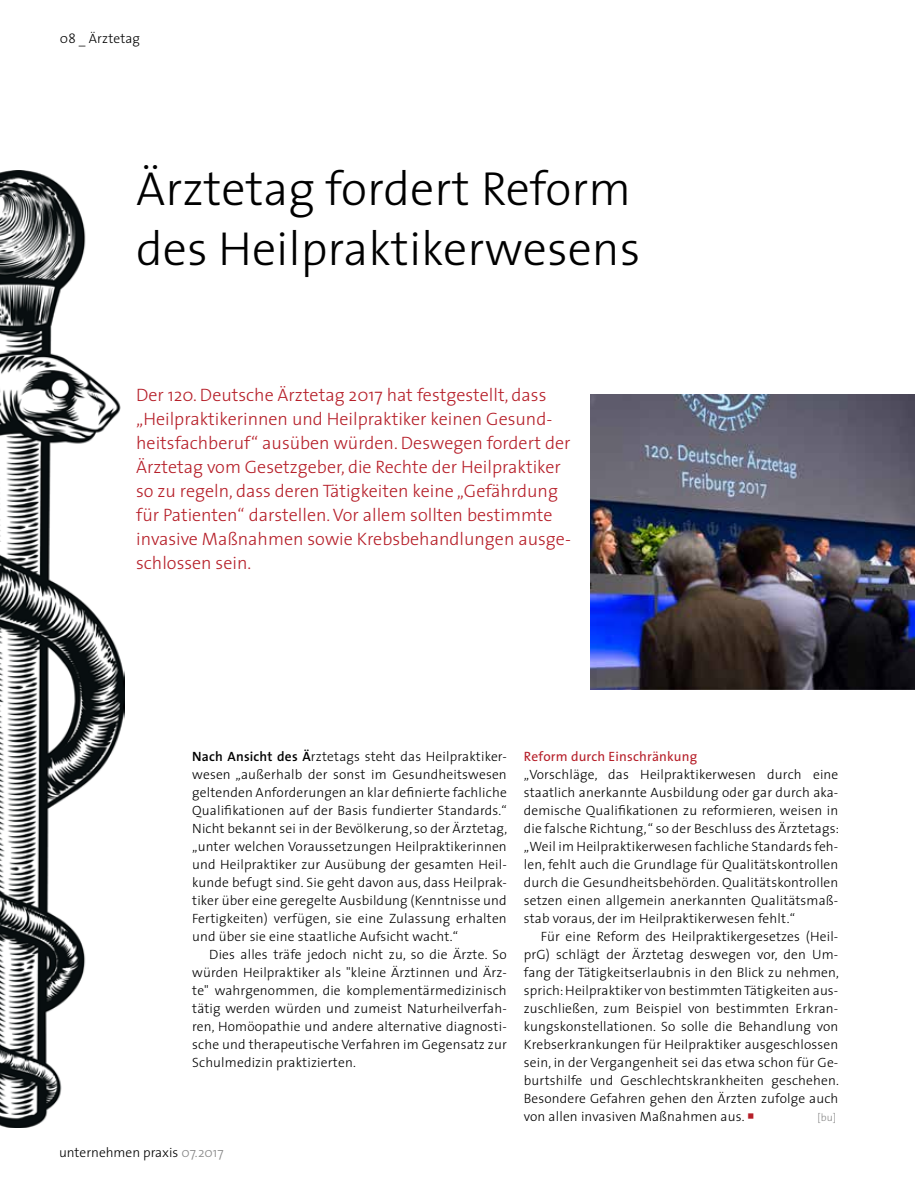
<style>
.page{position:relative;width:915px;height:1191px;background:#fff}
.page>*{position:absolute;margin:0;border:0;box-sizing:border-box;transform-origin:0 0}
.t1{font:300 48px/60px "The Sans";color:#000}
.t2{font:300 18px/24px "The Sans";color:#b61f29}
.t3{font:300 13.5px/18px "The Sans";letter-spacing:.01em;color:#000;text-align:justify}
.t4{font:13.5px "The Sans";letter-spacing:.01em;color:#b61f29}
.t5{font:300 10.5px "The Sans";color:#878787}
.s1{font-weight:600}
.s2{color:#878787}
.s3{color:#b61f29}
</style>
<div class="page">
<img style="left:0;top:170px;width:125px;height:957px">
<img style="left:590px;top:394px;width:324px;height:295px">
<p class="t3" style="left:60px;top:29px;width:82px">08 _ Ärztetag</p>
<h1 class="t1" style="left:136px;top:158px;width:505px">Ärztetag fordert Reform des Heilpraktikerwesens</h1>
<p class="t2" style="left:136px;top:382px;width:436px">Der 120. Deutsche Ärztetag 2017 hat festgestellt, dass „Heilpraktikerinnen und Heilpraktiker keinen Gesund&shy;heitsfachberuf“ ausüben würden. Deswegen fordert der Ärztetag vom Gesetzgeber, die Rechte der Heilpraktiker so zu regeln, dass deren Tätigkeiten keine „Gefährdung für Patienten“ darstellen. Vor allem sollten bestimmte invasive Maßnahmen sowie Krebsbehandlungen ausge&shy;schlossen sein.</p>
<p class="t3" style="left:192px;top:747px;width:316px"><span class="s1">Nach Ansicht des Ä</span>rztetags steht das Heilpraktiker&shy;wesen „außerhalb der sonst im Gesundheitswesen geltenden Anforderungen an klar definierte fachliche Qualifikationen auf der Basis fundierter Standards.“ Nicht bekannt sei in der Bevölkerung, so der Ärztetag, „unter welchen Voraussetzungen Heilpraktikerinnen und Heilpraktiker zur Ausübung der gesamten Heil&shy;kunde befugt sind. Sie geht davon aus, dass Heilprak&shy;tiker über eine geregelte Ausbildung (Kenntnisse und Fertigkeiten) verfügen, sie eine Zulassung erhalten und über sie eine staatliche Aufsicht wacht.“</p>
<p class="t3" style="left:192px;top:945px;width:316px;text-indent:17px">Dies alles träfe jedoch nicht zu, so die Ärzte. So würden Heilpraktiker als "kleine Ärztinnen und Ärz&shy;te" wahrgenommen, die komplementärmedizinisch tätig werden würden und zumeist Naturheilverfah&shy;ren, Homöopathie und andere alternative diagnosti&shy;sche und therapeutische Verfahren im Gegensatz zur Schulmedizin praktizierten.</p>
<p class="t3" style="left:59px;top:1143px;width:166px">unternehmen praxis <span class="s2">07.2017</span></p>
<p class="t4" style="left:523px;top:745px;width:175px">Reform durch Einschränkung</p>
<p class="t3" style="left:523px;top:765px;width:317px">„Vorschläge, das Heilpraktikerwesen durch eine staatlich anerkannte Ausbildung oder gar durch aka&shy;demische Qualifikationen zu reformieren, weisen in die falsche Richtung, “ so der Beschluss des Ärztetags: „Weil im Heilpraktikerwesen fachliche Standards feh&shy;len, fehlt auch die Grundlage für Qualitätskontrollen durch die Gesundheitsbehörden. Qualitätskontrollen setzen einen allgemein anerkannten Qualitätsmaß&shy;stab voraus, der im Heilpraktikerwesen fehlt.“</p>
<p class="t3" style="left:523px;top:927px;width:316px;text-indent:17px">Für eine Reform des Heilpraktikergesetzes (Heil&shy;prG) schlägt der Ärztetag deswegen vor, den Um&shy;fang der Tätigkeitserlaubnis in den Blick zu nehmen, sprich: Heilpraktiker von bestimmten Tätigkeiten aus&shy;zuschließen, zum Beispiel von bestimmten Erkran&shy;kungskonstellationen. So solle die Behandlung von Krebserkrankungen für Heilpraktiker ausgeschlossen sein, in der Vergangenheit sei das etwa schon für Ge&shy;burtshilfe und Geschlechtskrankheiten geschehen.<br>Besondere Gefahren gehen den Ärzten zufolge auch von allen invasiven Maßnahmen aus. <span class="s3">○</span></p>
<p class="t5" style="left:817px;top:1109px;width:20px">[bu]</p>
</div>
